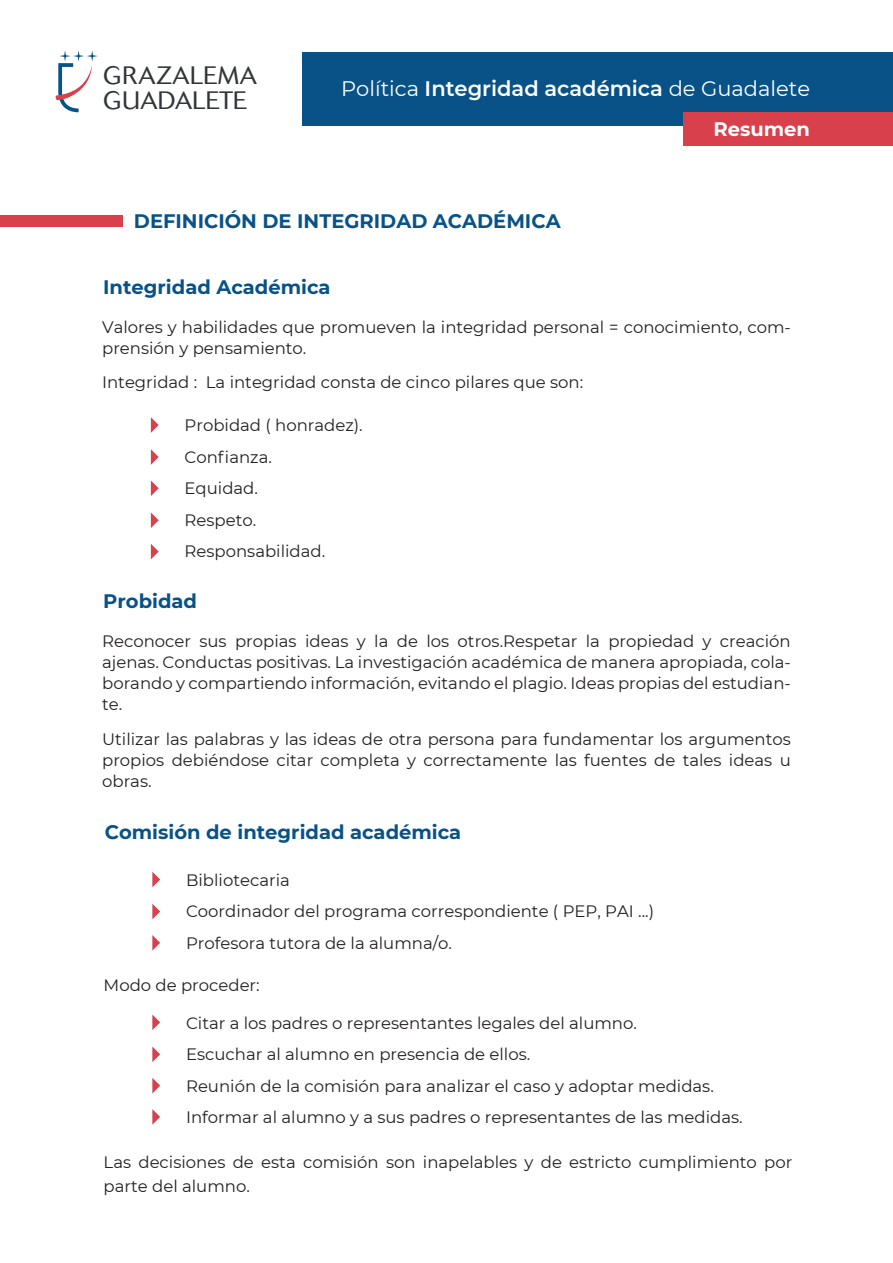
<style>
.page{position:relative;width:893px;height:1263px;background:#fff}
.page>*{position:absolute;margin:0;border:0;box-sizing:border-box;transform-origin:0 0}
.t1{font:300 24.9px/24.9px "Cosmos";letter-spacing:.01em;color:#313538}
.t2{font:21px "Montserrat";color:#fff}
.t3{font:700 19.5px "Montserrat";color:#085287}
.t4{font:700 19.5px "Montserrat";color:#fff}
.t5{font:16.5px/31.5px "Montserrat";color:#231f20}
.s1{font-weight:600}
</style>
<div class="page">
<div style="left:302px;top:52px;width:591px;height:74px;background:#085287"></div>
<svg style="left:55px;top:50px;width:43px;height:62px"></svg>
<div style="left:683px;top:112px;width:210px;height:34px;background:#d8404c"></div>
<div style="left:0;top:215px;width:122px;height:12px;background:#d8404c"></div>
<svg style="left:151px;top:417px;width:8px;height:16px"></svg>
<svg style="left:151px;top:449px;width:8px;height:16px"></svg>
<svg style="left:151px;top:480px;width:8px;height:16px"></svg>
<svg style="left:152px;top:872px;width:8px;height:15px"></svg>
<svg style="left:152px;top:904px;width:8px;height:15px"></svg>
<svg style="left:152px;top:935px;width:8px;height:15px"></svg>
<svg style="left:152px;top:1014px;width:8px;height:16px"></svg>
<svg style="left:152px;top:1046px;width:8px;height:16px"></svg>
<svg style="left:152px;top:1078px;width:8px;height:15px"></svg>
<svg style="left:152px;top:1109px;width:8px;height:16px"></svg>
<svg style="left:151px;top:512px;width:8px;height:16px"></svg>
<svg style="left:151px;top:544px;width:8px;height:15px"></svg>
<h1 class="t1" style="left:103px;top:63px;width:155px">GRAZALEMA<br>GUADALETE</h1>
<p class="t2" style="left:341px;top:74px;width:470px">Política <span class="s1">Integridad académica</span> de Guadalete</p>
<p class="t4" style="left:713px;top:115px;width:98px">Resumen</p>
<p class="t3" style="left:134px;top:207px;width:428px">DEFINICIÓN DE INTEGRIDAD ACADÉMICA</p>
<p class="t3" style="left:103px;top:273px;width:229px">Integridad Académica</p>
<p class="t5" style="left:102px;top:316px;width:690px;line-height:21px">Valores y habilidades que promueven la integridad personal = conocimiento, com&shy;prensión y pensamiento.</p>
<p class="t5" style="left:102px;top:366px;width:483px">Integridad : La integridad consta de cinco pilares que son:</p>
<p class="t5" style="left:185px;top:409px;width:180px">Probidad ( honradez).<br>Confianza.<br>Equidad.<br>Respeto.<br>Responsabilidad.</p>
<p class="t3" style="left:103px;top:587px;width:95px">Probidad</p>
<p class="t5" style="left:102px;top:630px;width:690px;line-height:21px;text-align:justify">Reconocer sus propias ideas y la de los otros.Respetar la propiedad y creación ajenas. Conductas positivas. La investigación académica de manera apropiada, cola&shy;borando y compartiendo información, evitando el plagio. Ideas propias del estudian&shy;te.</p>
<p class="t5" style="left:102px;top:728px;width:690px;line-height:21px;text-align:justify">Utilizar las palabras y las ideas de otra persona para fundamentar los argumentos propios debiéndose citar completa y correctamente las fuentes de tales ideas u obras.</p>
<p class="t3" style="left:105px;top:818px;width:358px">Comisión de integridad académica</p>
<p class="t5" style="left:186px;top:863px;width:470px">Bibliotecaria<br>Coordinador del programa correspondiente ( PEP, PAI ...)<br>Profesora tutora de la alumna/o.</p>
<p class="t5" style="left:104px;top:969px;width:158px">Modo de proceder:</p>
<p class="t5" style="left:186px;top:1006px;width:558px">Citar a los padres o representantes legales del alumno.<br>Escuchar al alumno en presencia de ellos.<br>Reunión de la comisión para analizar el caso y adoptar medidas.<br>Informar al alumno y a sus padres o representantes de las medidas.</p>
<p class="t5" style="left:104px;top:1150px;width:690px;line-height:24px">Las decisiones de esta comisión son inapelables y de estricto cumplimiento por parte del alumno.</p>
</div>
